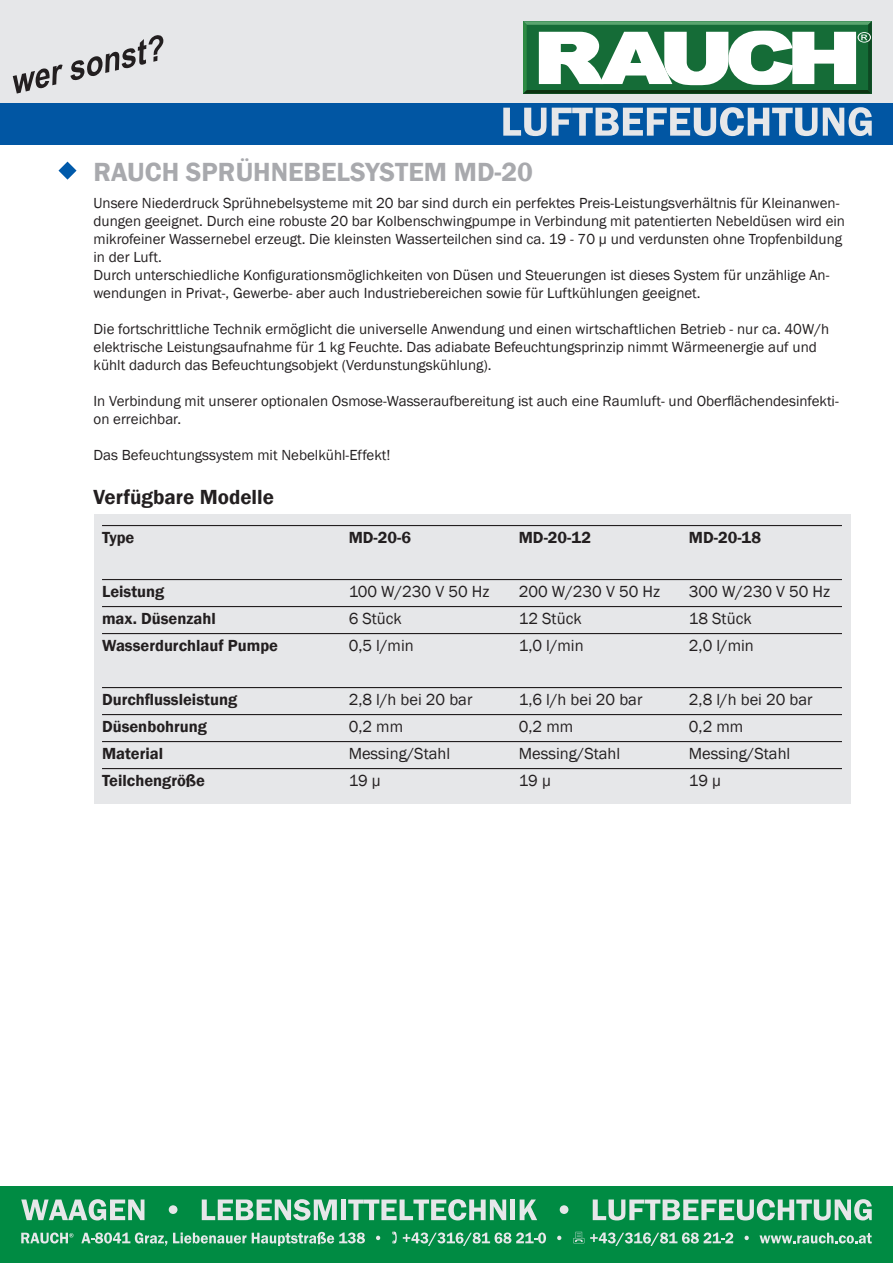
<style>
.page{position:relative;width:893px;height:1263px;background:#fff}
.page>*{position:absolute;margin:0;border:0;box-sizing:border-box;transform-origin:0 0}
.t1{font:600 27px "Franklin Gothic";color:#a8a9ad}
.t2{font:600 21px "Franklin Gothic";color:#231f20}
.Tabelle_Type{font:16.5px "Franklin Gothic";color:#231f20}
.Tabelle_Type-2{font:600 16.5px "Franklin Gothic";color:#231f20}
.t3{font:15px/18px "Franklin Gothic";color:#231f20}
</style>
<div class="page">
<div style="left:0;top:102px;width:893px;height:43px;background:#0156a3"></div>
<div style="left:0;top:0;width:893px;height:102px;background:#e6e7e9"></div>
<svg style="left:523px;top:21px;width:349px;height:73px;background:#87b196"></svg>
<div style="left:0;top:1186px;width:893px;height:77px;background:#008b43"></div>
<svg style="left:13px;top:64px;width:50px;height:30px"></svg>
<svg style="left:70px;top:35px;width:93px;height:45px"></svg>
<svg style="left:21px;top:1232px;width:52px;height:11px"></svg>
<svg style="left:81px;top:1232px;width:86px;height:14px"></svg>
<svg style="left:173px;top:1232px;width:73px;height:11px"></svg>
<svg style="left:252px;top:1232px;width:113px;height:14px"></svg>
<svg style="left:376px;top:1236px;width:4px;height:4px"></svg>
<svg style="left:392px;top:1231px;width:5px;height:12px"></svg>
<svg style="left:403px;top:1232px;width:143px;height:14px"></svg>
<svg style="left:557px;top:1236px;width:4px;height:4px"></svg>
<svg style="left:573px;top:1232px;width:11px;height:11px"></svg>
<svg style="left:590px;top:1232px;width:143px;height:14px"></svg>
<svg style="left:745px;top:1236px;width:4px;height:4px"></svg>
<svg style="left:759px;top:1233px;width:113px;height:10px"></svg>
<svg style="left:21px;top:1199px;width:123px;height:21px"></svg>
<svg style="left:169px;top:1205px;width:8px;height:9px"></svg>
<svg style="left:202px;top:1199px;width:135px;height:21px"></svg>
<div style="left:341px;top:1199px;width:5px;height:21px;background:#e6e7e9"></div>
<svg style="left:348px;top:1199px;width:158px;height:21px"></svg>
<div style="left:510px;top:1199px;width:5px;height:21px;background:#e6e7e9"></div>
<svg style="left:520px;top:1199px;width:17px;height:21px"></svg>
<svg style="left:560px;top:1205px;width:8px;height:9px"></svg>
<svg style="left:593px;top:1199px;width:279px;height:21px"></svg>
<svg style="left:503px;top:108px;width:43px;height:28px"></svg>
<svg style="left:552px;top:107px;width:265px;height:29px"></svg>
<svg style="left:823px;top:107px;width:49px;height:29px"></svg>
<svg style="left:58px;top:162px;width:19px;height:18px"></svg>
<div style="left:94px;top:514px;width:756px;height:290px;background:#e6e7e9"></div>
<hr style="left:102px;top:525px;width:740px;height:1px;background:#231f20">
<hr style="left:102px;top:579px;width:740px;height:1px;background:#231f20">
<hr style="left:102px;top:606px;width:740px;height:1px;background:#231f20">
<hr style="left:102px;top:633px;width:740px;height:1px;background:#231f20">
<hr style="left:102px;top:687px;width:740px;height:1px;background:#231f20">
<hr style="left:102px;top:714px;width:740px;height:1px;background:#231f20">
<hr style="left:102px;top:741px;width:740px;height:1px;background:#231f20">
<hr style="left:102px;top:768px;width:740px;height:1px;background:#231f20">
<p class="t1" style="left:94px;top:155px;width:441px">RAUCH SPRÜHNEBELSYSTEM MD-20</p>
<p class="t3" style="left:94px;top:195px;width:753px">Unsere Niederdruck Sprühnebelsysteme mit 20 bar sind durch ein perfektes Preis-Leistungsverhältnis für Kleinanwen&shy;dungen geeignet. Durch eine robuste 20 bar Kolbenschwingpumpe in Verbindung mit patentierten Nebeldüsen wird ein mikrofeiner Wassernebel erzeugt. Die kleinsten Wasserteilchen sind ca. 19 - 70 µ und verdunsten ohne Tropfenbildung in der Luft.</p>
<p class="t3" style="left:94px;top:267px;width:737px">Durch unterschiedliche Konfigurationsmöglichkeiten von Düsen und Steuerungen ist dieses System für unzählige An&shy;wendungen in Privat-, Gewerbe- aber auch Industriebereichen sowie für Luftkühlungen geeignet.</p>
<p class="t3" style="left:94px;top:321px;width:737px">Die fortschrittliche Technik ermöglicht die universelle Anwendung und einen wirtschaftlichen Betrieb - nur ca. 40W/h elektrische Leistungsaufnahme für 1 kg Feuchte. Das adiabate Befeuchtungsprinzip nimmt Wärmeenergie auf und kühlt dadurch das Befeuchtungsobjekt (Verdunstungskühlung).</p>
<p class="t3" style="left:94px;top:393px;width:747px">In Verbindung mit unserer optionalen Osmose-Wasseraufbereitung ist auch eine Raumluft- und Oberflächendesinfekti&shy;on erreichbar.</p>
<p class="t3" style="left:94px;top:447px;width:298px">Das Befeuchtungssystem mit Nebelkühl-Effekt!</p>
<p class="t2" style="left:94px;top:484px;width:182px">Verfügbare Modelle</p>
<p class="Tabelle_Type-2" style="left:102px;top:527px;width:34px">Type</p>
<p class="Tabelle_Type-2" style="left:349px;top:527px;width:64px">MD-20-6</p>
<p class="Tabelle_Type-2" style="left:519px;top:527px;width:74px">MD-20-12</p>
<p class="Tabelle_Type-2" style="left:689px;top:527px;width:74px">MD-20-18</p>
<p class="Tabelle_Type-2" style="left:102px;top:581px;width:64px">Leistung</p>
<p class="Tabelle_Type" style="left:349px;top:581px;width:142px">100 W/230 V 50 Hz</p>
<p class="Tabelle_Type" style="left:519px;top:581px;width:143px">200 W/230 V 50 Hz</p>
<p class="Tabelle_Type" style="left:689px;top:581px;width:143px">300 W/230 V 50 Hz</p>
<p class="Tabelle_Type-2" style="left:102px;top:608px;width:115px">max. Düsenzahl</p>
<p class="Tabelle_Type" style="left:349px;top:608px;width:55px">6 Stück</p>
<p class="Tabelle_Type" style="left:519px;top:608px;width:64px">12 Stück</p>
<p class="Tabelle_Type" style="left:689px;top:608px;width:64px">18 Stück</p>
<p class="Tabelle_Type-2" style="left:102px;top:635px;width:178px">Wasserdurchlauf Pumpe</p>
<p class="Tabelle_Type" style="left:349px;top:635px;width:67px">0,5 l/min</p>
<p class="Tabelle_Type" style="left:519px;top:635px;width:66px">1,0 l/min</p>
<p class="Tabelle_Type" style="left:689px;top:635px;width:67px">2,0 l/min</p>
<p class="Tabelle_Type-2" style="left:102px;top:689px;width:137px">Durchflussleistung</p>
<p class="Tabelle_Type" style="left:349px;top:689px;width:125px">2,8 l/h bei 20 bar</p>
<p class="Tabelle_Type" style="left:519px;top:689px;width:125px">1,6 l/h bei 20 bar</p>
<p class="Tabelle_Type" style="left:689px;top:689px;width:125px">2,8 l/h bei 20 bar</p>
<p class="Tabelle_Type-2" style="left:102px;top:716px;width:106px">Düsenbohrung</p>
<p class="Tabelle_Type" style="left:349px;top:716px;width:56px">0,2 mm</p>
<p class="Tabelle_Type" style="left:519px;top:716px;width:56px">0,2 mm</p>
<p class="Tabelle_Type" style="left:689px;top:716px;width:56px">0,2 mm</p>
<p class="Tabelle_Type-2" style="left:102px;top:743px;width:63px">Material</p>
<p class="Tabelle_Type" style="left:349px;top:743px;width:103px">Messing/Stahl</p>
<p class="Tabelle_Type" style="left:519px;top:743px;width:103px">Messing/Stahl</p>
<p class="Tabelle_Type" style="left:689px;top:743px;width:103px">Messing/Stahl</p>
<p class="Tabelle_Type-2" style="left:102px;top:770px;width:105px">Teilchengröße</p>
<p class="Tabelle_Type" style="left:349px;top:770px;width:34px">19 µ</p>
<p class="Tabelle_Type" style="left:519px;top:770px;width:34px">19 µ</p>
<p class="Tabelle_Type" style="left:689px;top:770px;width:34px">19 µ</p>
</div>
